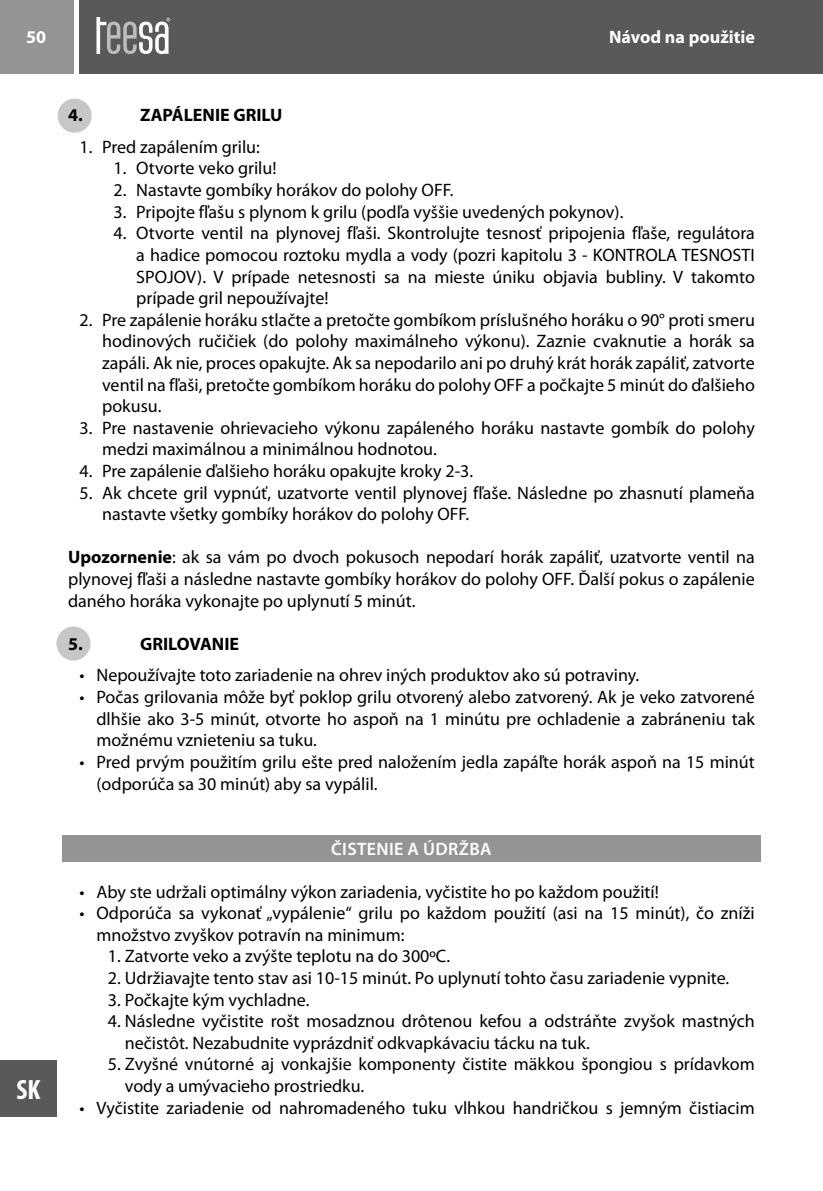
<style>
.page{position:relative;width:823px;height:1191px;background:#fff}
.page>*{position:absolute;margin:0;border:0;box-sizing:border-box;transform-origin:0 0}
.t1{font:700 condensed 28px "Myriad Pro";color:#fff}
.t2{font:18px/21.6px "Myriad Pro";color:#000}
.t3{font:700 18px "Myriad Pro";color:#000}
.t4{font:700 18px "Myriad Pro";color:#fff}
.t5{font:600 18px "Myriad Pro";letter-spacing:.02em;color:#fff}
.s1{font-weight:700}
</style>
<div class="page">
<div style="left:0;top:0;width:74px;height:74px;background:#929496"></div>
<div style="left:79px;top:0;width:743px;height:74px;background:#59595b"></div>
<svg style="left:96px;top:17px;width:74px;height:37px"></svg>
<div style="left:0;top:1060px;width:57px;height:57px;background:#59595b"></div>
<div style="left:58px;top:99px;width:34px;height:34px;background:#c6c7c9;border-radius:50%"></div>
<div style="left:56px;top:626px;width:34px;height:34px;background:#c6c7c9;border-radius:50%"></div>
<div style="left:62px;top:835px;width:698px;height:27px;background:#929496"></div>
<p class="t4" style="left:26px;top:25px;width:21px">50</p>
<p class="t4" style="left:608px;top:25px;width:147px">Návod na použitie</p>
<p class="t3" style="left:68px;top:103px;width:16px">4.</p>
<p class="t3" style="left:140px;top:103px;width:144px">ZAPÁLENIE GRILU</p>
<p class="t2" style="left:79px;top:136px;width:182px">1. Pred zapálením grilu:</p>
<p class="t2" style="left:113px;top:157px;width:164px">1. Otvorte veko grilu!</p>
<p class="t2" style="left:113px;top:179px;width:341px">2. Nastavte gombíky horákov do polohy OFF.</p>
<p class="t2" style="left:113px;top:201px;width:511px">3. Pripojte fľašu s plynom k grilu (podľa vyššie uvedených pokynov).</p>
<p class="t2" style="left:136px;top:222px;width:619px;text-align:justify;text-indent:-23px">4. Otvorte ventil na plynovej fľaši. Skontrolujte tesnosť pripojenia fľaše, regulátora a hadice pomocou roztoku mydla a vody (pozri kapitolu 3 - KONTROLA TESNOSTI SPOJOV). V prípade netesnosti sa na mieste úniku objavia bubliny. V takomto prípade gril nepoužívajte!</p>
<p class="t2" style="left:102px;top:309px;width:654px;text-align:justify;text-indent:-23px">2. Pre zapálenie horáku stlačte a pretočte gombíkom príslušného horáku o 90° proti smeru hodinových ručičiek (do polohy maximálneho výkonu). Zaznie cvaknutie a horák sa zapáli. Ak nie, proces opakujte. Ak sa nepodarilo ani po druhý krát horák zapáliť, zatvorte ventil na fľaši, pretočte gombíkom horáku do polohy OFF a počkajte 5 minút do ďalšieho pokusu.</p>
<p class="t2" style="left:102px;top:417px;width:653px;text-indent:-23px">3. Pre nastavenie ohrievacieho výkonu zapáleného horáku nastavte gombík do polohy medzi maximálnou a minimálnou hodnotou.</p>
<p class="t2" style="left:79px;top:460px;width:395px">4. Pre zapálenie ďalšieho horáku opakujte kroky 2-3.</p>
<p class="t2" style="left:102px;top:481px;width:654px;text-indent:-23px">5. Ak chcete gril vypnúť, uzatvorte ventil plynovej fľaše. Následne po zhasnutí plameňa nastavte všetky gombíky horákov do polohy OFF.</p>
<p class="t2" style="left:68px;top:546px;width:687px;text-align:justify"><span class="s1">Upozornenie</span>: ak sa vám po dvoch pokusoch nepodarí horák zapáliť, uzatvorte ventil na plynovej fľaši a následne nastavte gombíky horákov do polohy OFF. Ďalší pokus o zapálenie daného horáka vykonajte po uplynutí 5 minút.</p>
<p class="t3" style="left:68px;top:632px;width:16px">5.</p>
<p class="t3" style="left:140px;top:632px;width:100px">GRILOVANIE</p>
<p class="t2" style="left:79px;top:664px;width:561px">• Nepoužívajte toto zariadenie na ohrev iných produktov ako sú potraviny.</p>
<p class="t2" style="left:96px;top:686px;width:659px;text-align:justify;text-indent:-17px">• Počas grilovania môže byť poklop grilu otvorený alebo zatvorený. Ak je veko zatvorené dlhšie ako 3-5 minút, otvorte ho aspoň na 1 minútu pre ochladenie a zabráneniu tak možnému vznieteniu sa tuku.</p>
<p class="t2" style="left:96px;top:751px;width:659px;text-indent:-17px">• Pred prvým použitím grilu ešte pred naložením jedla zapáľte horák aspoň na 15 minút (odporúča sa 30 minút) aby sa vypálil.</p>
<h1 class="t1" style="left:16px;top:1072px;width:25px">SK</h1>
<p class="t5" style="left:331px;top:837px;width:162px">ČISTENIE A ÚDRŽBA</p>
<p class="t2" style="left:79px;top:880px;width:580px">• Aby ste udržali optimálny výkon zariadenia, vyčistite ho po každom použití!</p>
<p class="t2" style="left:96px;top:902px;width:659px;text-indent:-17px">• Odporúča sa vykonať „vypálenie“ grilu po každom použití (asi na 15 minút), čo zníži množstvo zvyškov potravín na minimum:</p>
<p class="t2" style="left:108px;top:945px;width:343px">1. Zatvorte veko a zvýšte teplotu na do 300oC.</p>
<p class="t2" style="left:108px;top:967px;width:622px">2. Udržiavajte tento stav asi 10-15 minút. Po uplynutí tohto času zariadenie vypnite.</p>
<p class="t2" style="left:108px;top:988px;width:203px">3. Počkajte kým vychladne.</p>
<p class="t2" style="left:125px;top:1010px;width:631px;text-indent:-17px">4. Následne vyčistite rošt mosadznou drôtenou kefou a odstráňte zvyšok mastných nečistôt. Nezabudnite vyprázdniť odkvapkávaciu tácku na tuk.</p>
<p class="t2" style="left:125px;top:1053px;width:631px;text-indent:-17px">5. Zvyšné vnútorné aj vonkajšie komponenty čistite mäkkou špongiou s prídavkom vody a umývacieho prostriedku.</p>
<p class="t2" style="left:79px;top:1096px;width:676px">• Vyčistite zariadenie od nahromadeného tuku vlhkou handričkou s jemným čistiacim</p>
</div>
